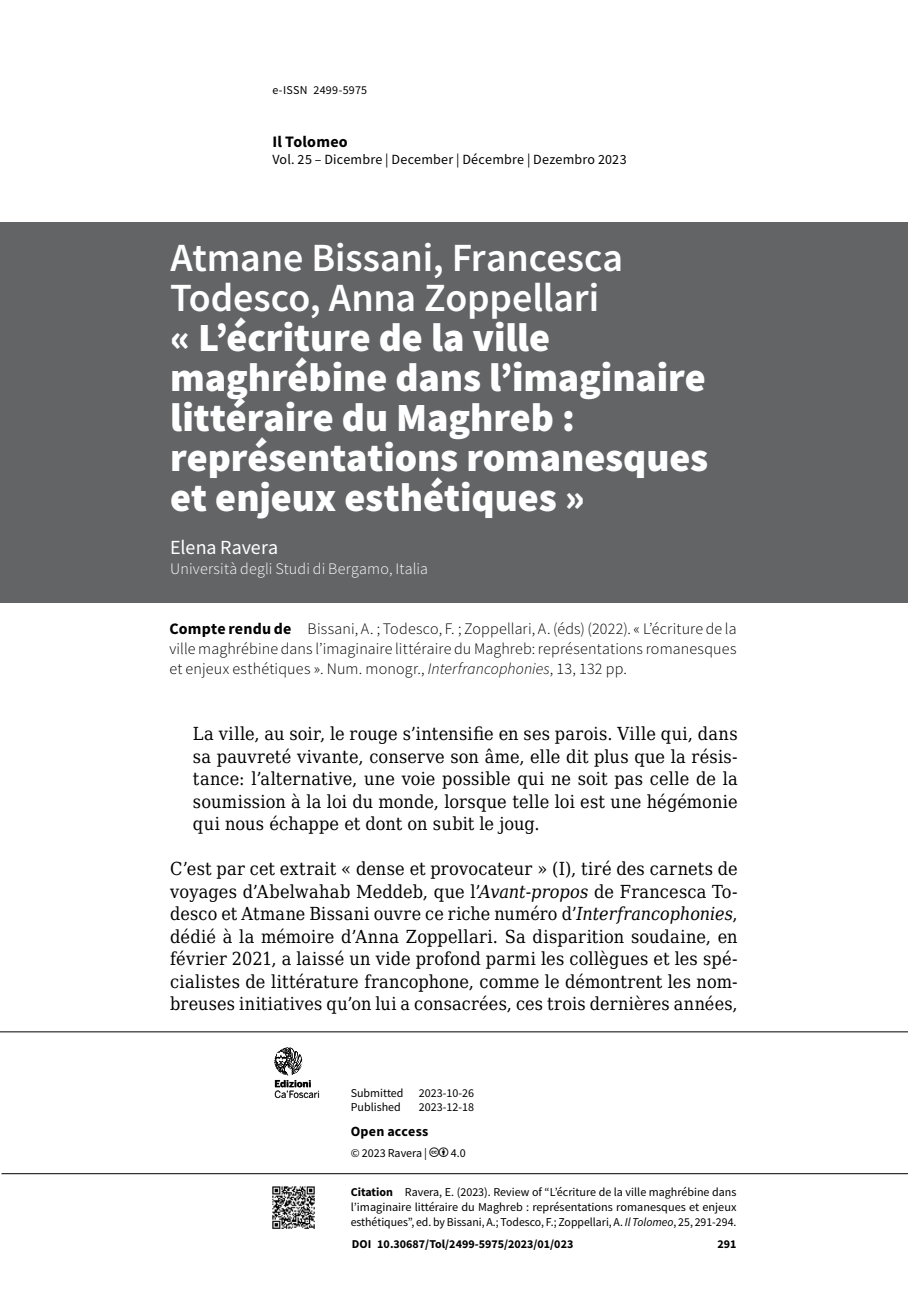
<style>
.page{position:relative;width:908px;height:1304px;background:#fff}
.page>*{position:absolute;margin:0;border:0;box-sizing:border-box;transform-origin:0 0}
.t1{font:900 40px/40px "Source Sans Pro";letter-spacing:-.005em;color:#fff}
.t2{font:600 40px/40px "Source Sans Pro";letter-spacing:-.005em;color:#fff}
.t3{font:20px "Source Sans Pro";letter-spacing:-.005em;color:#fff}
.t4{font:18px/22.4px "DejaVu Serif Condensed";letter-spacing:.01em;color:#000;text-align:justify}
.t5{font:300 16px/20px "Source Sans Pro";letter-spacing:.015em;color:#000;text-align:justify}
.t6{font:300 16px "Source Sans Pro";letter-spacing:.01em;color:#fff}
.t7{font:700 16px "Source Sans Pro";letter-spacing:.015em;color:#000}
.t8{font:14px "Source Sans Pro";letter-spacing:.02em;color:#000}
.t9{font:700 14px "Source Sans Pro";letter-spacing:.02em;color:#000}
.t10{font:12px/15px "Source Sans Pro";color:#000;text-align:justify}
.t11{font:700 12px "Source Sans Pro";color:#000}
.t12{font:9.6px "Benton Sans";letter-spacing:-.01em;color:#000}
.t13{font:700 9.6px "Benton Sans";color:#000}
.s1{font-weight:700}
.s2{font-style:italic}
</style>
<div class="page">
<hr style="left:2px;top:1173px;width:905px;height:1px;background:#000">
<hr style="left:0;top:1031px;width:907px;height:1px;background:#000">
<img style="left:272px;top:1187px;width:42px;height:42px">
<svg style="left:274px;top:1047px;width:45px;height:51px"></svg>
<div style="left:0;top:223px;width:907px;height:380px;background:#636466"></div>
<p class="t10" style="left:272px;top:82px;width:96px">e-ISSN 2499‑5975</p>
<p class="t7" style="left:272px;top:131px;width:77px">Il Tolomeo</p>
<p class="t8" style="left:272px;top:150px;width:355px">Vol. 25 – Dicembre | December | Décembre | Dezembro 2023</p>
<h1 class="t2" style="left:170px;top:238px;width:454px">Atmane Bissani, Francesca<br>Todesco, Anna Zoppellari</h1>
<h1 class="t1" style="left:170px;top:317px;width:539px">« L’écriture de la ville maghrébine dans l’imaginaire littéraire du Maghreb : représentations romanesques et enjeux esthétiques »</h1>
<p class="t3" style="left:170px;top:535px;width:109px">Elena Ravera</p>
<p class="t6" style="left:170px;top:559px;width:259px">Università degli Studi di Bergamo, Italia</p>
<p class="t5" style="left:169px;top:619px;width:568px"><span class="s1">Compte rendu de</span> Bissani, A. ; Todesco, F. ; Zoppellari, A. (éds) (2022). « L’écriture de la ville maghrébine dans l’imaginaire littéraire du Maghreb: représentations romanesques et enjeux esthétiques ». Num. monogr., <span class="s2">Interfrancophonies</span>, 13, 132 pp.</p>
<p class="t4" style="left:193px;top:722px;width:546px">La ville, au soir, le rouge s’intensifie en ses parois. Ville qui, dans sa pauvreté vivante, conserve son âme, elle dit plus que la résis&shy;tance: l’alternative, une voie possible qui ne soit pas celle de la soumission à la loi du monde, lorsque telle loi est une hégémonie qui nous échappe et dont on subit le joug.</p>
<p class="t4" style="left:170px;top:857px;width:568px">C’est par cet extrait « dense et provocateur » (I), tiré des carnets de voyages d’Abelwahab Meddeb, que l’<span class="s2">Avant</span>-<span class="s2">propos</span> de Francesca To&shy;desco et Atmane Bissani ouvre ce riche numéro d’<span class="s2">Interfrancophonies</span>, dédié à la mémoire d’Anna Zoppellari. Sa disparition soudaine, en février 2021, a laissé un vide profond parmi les collègues et les spé&shy;cialistes de littérature francophone, comme le démontrent les nom&shy;breuses initiatives qu’on lui a consacrées, ces trois dernières années,</p>
<p class="t13" style="left:274px;top:1078px;width:38px">Edizioni</p>
<p class="t12" style="left:274px;top:1088px;width:47px">Ca’Foscari</p>
<p class="t10" style="left:350px;top:1085px;width:54px">Submitted</p>
<p class="t10" style="left:418px;top:1085px;width:57px">2023‑10-26</p>
<p class="t10" style="left:350px;top:1099px;width:52px">Published</p>
<p class="t10" style="left:418px;top:1099px;width:57px">2023-12-18</p>
<p class="t9" style="left:350px;top:1122px;width:79px">Open access</p>
<p class="t10" style="left:350px;top:1145px;width:78px">© 2023 Ravera |</p>
<p class="t10" style="left:450px;top:1145px;width:16px">4.0</p>
<p class="t10" style="left:350px;top:1184px;width:387px"><span class="s1">Citation</span> Ravera, E. (2023). Review of “L’écriture de la ville maghrébine dans l’imaginaire littéraire du Maghreb : représentations romanesques et enjeux esthétiques”, ed. by Bissani, A.; Todesco, F.; Zoppellari, A. <span class="s2">Il Tolomeo</span>, 25, 291-294.</p>
<p class="t11" style="left:351px;top:1235px;width:223px">DOI 10.30687/Tol/2499‑5975/2023/01/023</p>
<p class="t11" style="left:717px;top:1236px;width:21px">291</p>
</div>
